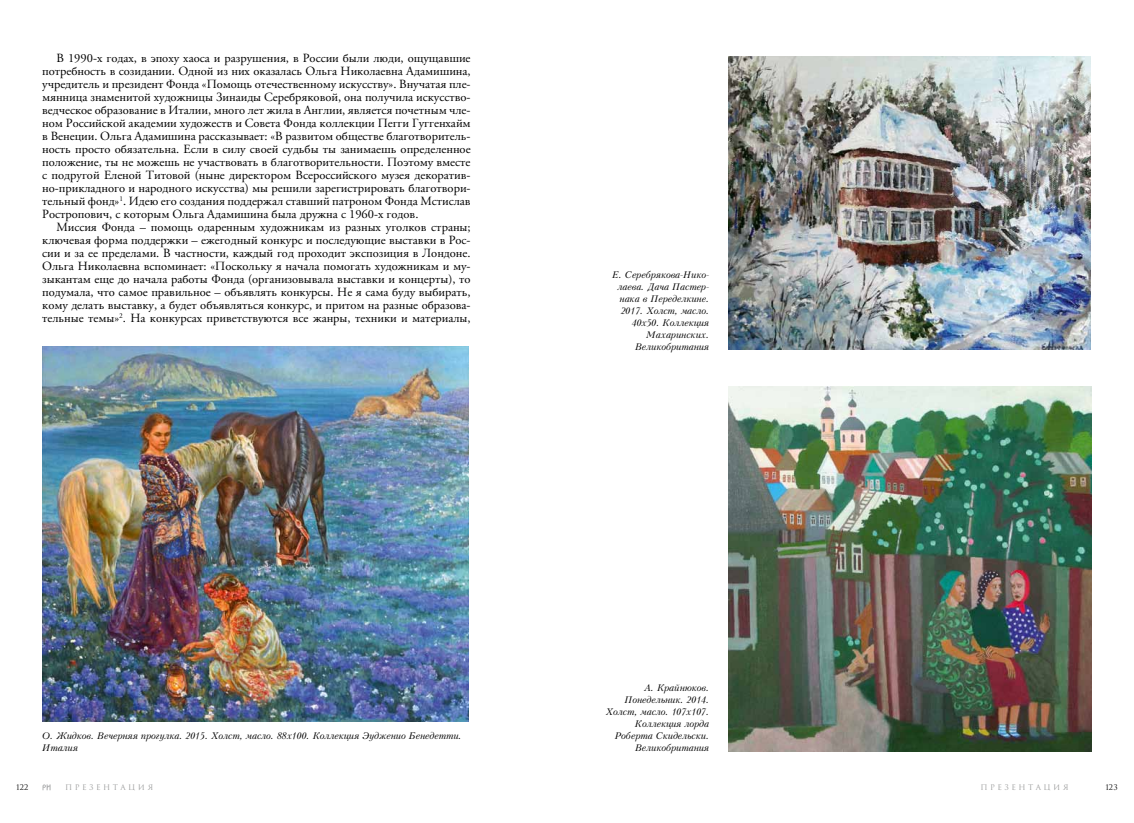
<style>
.page{position:relative;width:1134px;height:823px;background:#fff}
.page>*{position:absolute;margin:0;border:0;box-sizing:border-box;transform-origin:0 0}
.t1{font:12.5px/13px "APC Garamond";color:#000;text-align:justify}
.t2{font:italic 9px/12px "Kudryashev";letter-spacing:-.02em;color:#000;text-align:right}
.t3{font:7.5px "Romul";letter-spacing:.33em;color:#9c9d9d}
.t4{font:7.5px "Romul";color:#000}
</style>
<div class="page">
<svg style="left:43px;top:784px;width:8px;height:5px"></svg>
<img style="left:728px;top:386px;width:363px;height:365px">
<img style="left:729px;top:56px;width:361px;height:293px">
<img style="left:42px;top:346px;width:426px;height:375px">
<p class="t1" style="left:42px;top:51px;width:430px;text-indent:14px">В 1990-х годах, в эпоху хаоса и разрушения, в России были люди, ощущавшие потребность в созидании. Одной из них оказалась Ольга Николаевна Адамишина, учредитель и президент Фонда «Помощь отечественному искусству». Внучатая пле&shy;мянница знаменитой художницы Зинаиды Серебряковой, она получила искусство&shy;ведческое образование в Италии, много лет жила в Англии, является почетным чле&shy;ном Российской академии художеств и Совета Фонда коллекции Пегги Гуггенхайм в Венеции. Ольга Адамишина рассказывает: «В развитом обществе благотворитель&shy;ность просто обязательна. Если в силу своей судьбы ты занимаешь определенное положение, ты не можешь не участвовать в благотворительности. Поэтому вместе с подругой Еленой Титовой (ныне директором Всероссийского музея декоратив&shy;но-прикладного и народного искусства) мы решили зарегистрировать благотвори&shy;тельный фонд»<sup>1</sup>. Идею его создания поддержал ставший патроном Фонда Мстислав Ростропович, с которым Ольга Адамишина была дружна с 1960-х годов.</p>
<p class="t1" style="left:42px;top:220px;width:430px;text-indent:14px">Миссия Фонда – помощь одаренным художникам из разных уголков страны; ключевая форма поддержки – ежегодный конкурс и последующие выставки в Рос&shy;сии и за ее пределами. В частности, каждый год проходит экспозиция в Лондоне.<br>Ольга Николаевна вспоминает: «Поскольку я начала помогать художникам и му&shy;зыкантам еще до начала работы Фонда (организовывала выставки и концерты), то подумала, что самое правильное – объявлять конкурсы. Не я сама буду выбирать, кому делать выставку, а будет объявляться конкурс, и притом на разные образова&shy;тельные темы»<sup>2</sup>. На конкурсах приветствуются все жанры, техники и материалы,</p>
<p class="t2" style="left:42px;top:729px;width:421px;text-align:left">О. Жидков. Вечерняя прогулка. 2015. Холст, масло. 88х100. Коллекция Эудженио Бенедетти.<br>Италия</p>
<p class="t2" style="left:612px;top:268px;width:99px">Е. Серебрякова-Нико&shy;лаева. Дача Пастер&shy;нака в Переделкине.<br>2017. Холст, масло.<br>40х50. Коллекция<br>Махаринских.<br>Великобритания</p>
<p class="t2" style="left:606px;top:681px;width:105px">А. Крайнюков.<br>Понедельник. 2014.<br>Холст, масло. 107х107.<br>Коллекция лорда<br>Роберта Скидельски.<br>Великобритания</p>
<p class="t4" style="left:16px;top:782px;width:14px">122</p>
<p class="t3" style="left:65px;top:782px;width:90px">презентация</p>
<p class="t3" style="left:980px;top:782px;width:90px">презентация</p>
<p class="t4" style="left:1105px;top:782px;width:14px">123</p>
</div>
